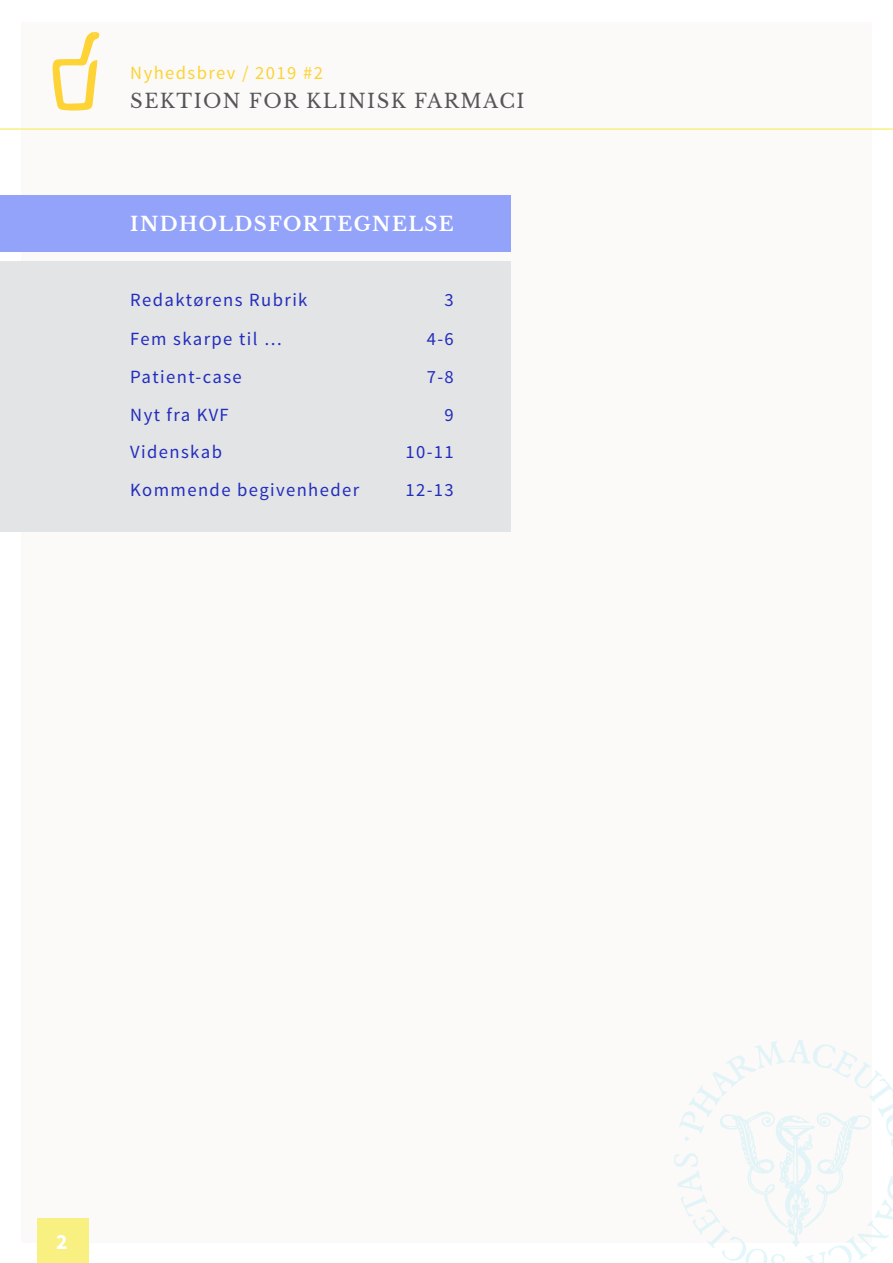
<style>
.page{position:relative;width:893px;height:1263px;background:#fff}
.page>*{position:absolute;margin:0;border:0;box-sizing:border-box;transform-origin:0 0}
.t1{font:700 21.6px "Source Sans Pro";color:#fff}
.t2{font:19.5px "Libre Baskerville";letter-spacing:.075em;color:#555658}
.t3{font:700 19.5px "Libre Baskerville";letter-spacing:.075em;color:#fff}
.t4{font:18.6px/38px "Source Sans Pro";letter-spacing:.075em;color:#222dbd}
.t5{font:18.6px "Source Sans Pro";letter-spacing:.075em;color:#fdd335}
</style>
<div class="page">
<div style="left:21px;top:23px;width:851px;height:1220px;background:#fbfaf9"></div>
<div style="left:37px;top:1218px;width:52px;height:45px;background:#f8f081"></div>
<svg style="left:674px;top:1040px;width:219px;height:223px"></svg>
<hr style="left:0;top:128px;width:893px;height:2px;background:#f8f081">
<svg style="left:53px;top:32px;width:46px;height:79px"></svg>
<div style="left:0;top:261px;width:510px;height:270px;background:#e3e4e5"></div>
<div style="left:0;top:195px;width:510px;height:56px;background:#93a3f9"></div>
<p class="t5" style="left:130px;top:63px;width:194px">Nyhedsbrev / 2019 #2</p>
<p class="t2" style="left:130px;top:89px;width:396px">SEKTION FOR KLINISK FARMACI</p>
<p class="t3" style="left:130px;top:212px;width:325px">INDHOLDSFORTEGNELSE</p>
<p class="t4" style="left:130px;top:281px;width:230px">Redaktørens Rubrik<br>Fem skarpe til …<br>Patient-case<br>Nyt fra KVF<br>Videnskab<br>Kommende begivenheder</p>
<p class="t4" style="left:405px;top:281px;width:50px;text-align:right">3<br>4-6<br>7-8<br>9<br>10-11<br>12-13</p>
<p class="t1" style="left:56px;top:1233px;width:13px">2</p>
</div>
